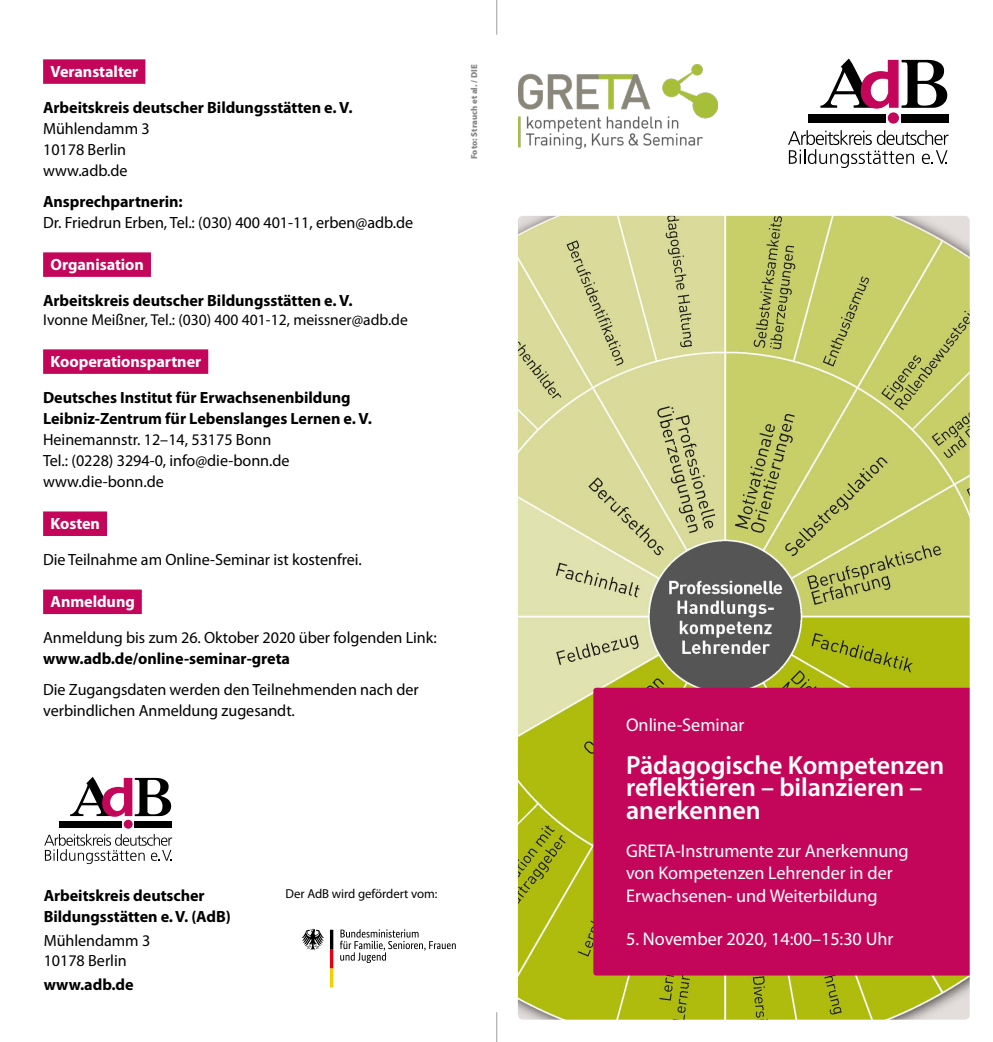
<style>
.page{position:relative;width:993px;height:1042px;background:#fff}
.page>*{position:absolute;margin:0;border:0;box-sizing:border-box;transform-origin:0 0}
.t1{font:600 26.25px/22.8px "Myriad Pro";letter-spacing:-.005em;color:#fff}
.t2{font:18.38px/22.8px "Myriad Pro";letter-spacing:-.005em;color:#fff}
.t3{font:16.28px/21px "Myriad Pro";letter-spacing:-.005em;color:#000}
.t4{font:700 16.28px/21px "Myriad Pro";letter-spacing:-.005em;color:#000}
.t5{font:700 16.28px "Myriad Pro";letter-spacing:-.005em;color:#fff}
.t6{font:15.75px "Myriad Pro";color:#000}
.t7{font:12.95px "Myriad Pro";letter-spacing:-.005em;color:#000}
.t8{font:900 8.75px "Myriad Pro";color:#878988}
</style>
<div class="page">
<div style="left:124px;top:820px;width:9px;height:8px;background:#c4065a;border-radius:50%"></div>
<div style="left:60px;top:821px;width:62px;height:7px;background:#000"></div>
<div style="left:134px;top:821px;width:38px;height:7px;background:#000"></div>
<svg style="left:44px;top:834px;width:128px;height:30px"></svg>
<svg style="left:70px;top:777px;width:101px;height:40px"></svg>
<svg style="left:340px;top:929px;width:115px;height:34px"></svg>
<svg style="left:301px;top:929px;width:23px;height:21px"></svg>
<svg style="left:330px;top:930px;width:3px;height:57px"></svg>
<div style="left:887px;top:112px;width:11px;height:12px;background:#c4065a;border-radius:50%"></div>
<div style="left:807px;top:114px;width:78px;height:8px;background:#000"></div>
<div style="left:901px;top:114px;width:47px;height:8px;background:#000"></div>
<svg style="left:788px;top:130px;width:160px;height:38px"></svg>
<svg style="left:820px;top:59px;width:127px;height:50px"></svg>
<img style="left:519px;top:65px;width:198px;height:83px">
<div style="left:43px;top:59px;width:102px;height:25px;background:#c4065a"></div>
<div style="left:43px;top:252px;width:108px;height:25px;background:#c4065a"></div>
<div style="left:43px;top:349px;width:165px;height:25px;background:#c4065a"></div>
<div style="left:43px;top:511px;width:64px;height:25px;background:#c4065a"></div>
<div style="left:43px;top:589px;width:99px;height:25px;background:#c4065a"></div>
<svg style="left:497px;top:215px;width:473px;height:827px;background:#c59472"></svg>
<hr style="left:496px;top:0;width:1px;height:35px;background:#9d9e9e">
<hr style="left:496px;top:1012px;width:1px;height:30px;background:#9d9e9e">
<p class="t5" style="left:51px;top:61px;width:89px">Veranstalter</p>
<p class="t4" style="left:43px;top:96px;width:311px">Arbeitskreis deutscher Bildungsstätten e. V.</p>
<p class="t3" style="left:43px;top:117px;width:108px">Mühlendamm 3<br>10178 Berlin www.adb.de</p>
<p class="t4" style="left:43px;top:190px;width:141px">Ansprechpartnerin:</p>
<p class="t3" style="left:43px;top:211px;width:371px">Dr. Friedrun Erben, Tel.: (030) 400 401-11, erben@adb.de</p>
<p class="t5" style="left:51px;top:254px;width:95px">Organisation</p>
<p class="t4" style="left:43px;top:289px;width:311px">Arbeitskreis deutscher Bildungsstätten e. V.</p>
<p class="t6" style="left:43px;top:309px;width:366px">Ivonne Meißner, Tel.: (030) 400 401-12, meissner@adb.de</p>
<p class="t5" style="left:51px;top:351px;width:152px">Kooperationspartner</p>
<p class="t4" style="left:43px;top:386px;width:330px">Deutsches Institut für Erwachsenenbildung<br>Leibniz-Zentrum für Lebenslanges Lernen e. V.</p>
<p class="t3" style="left:43px;top:428px;width:248px">Heinemannstr. 12–14, 53175 Bonn<br>Tel.: (0228) 3294-0, info@die-bonn.de www.die-bonn.de</p>
<p class="t5" style="left:51px;top:513px;width:51px">Kosten</p>
<p class="t3" style="left:43px;top:548px;width:320px">Die Teilnahme am Online-Seminar ist kostenfrei.</p>
<p class="t5" style="left:51px;top:591px;width:86px">Anmeldung</p>
<p class="t3" style="left:43px;top:626px;width:395px">Anmeldung bis zum 26. Oktober 2020 über folgenden Link:</p>
<p class="t4" style="left:43px;top:647px;width:248px">www.adb.de/online-seminar-greta</p>
<p class="t3" style="left:43px;top:678px;width:377px">Die Zugangsdaten werden den Teilnehmenden nach der verbindlichen Anmeldung zugesandt.</p>
<p class="t8" style="left:468px;top:159px;width:96px;rotate:-90deg">Foto: Strauch et al. / DIE</p>
<p class="t4" style="left:44px;top:884px;width:188px">Arbeitskreis deutscher<br>Bildungsstätten e.V. (AdB)</p>
<p class="t3" style="left:44px;top:930px;width:108px;line-height:20.1px">Mühlendamm 3<br>10178 Berlin</p>
<p class="t4" style="left:44px;top:973px;width:91px">www.adb.de</p>
<p class="t7" style="left:285px;top:886px;width:153px">Der AdB wird gefördert vom:</p>
<p class="t2" style="left:626px;top:713px;width:120px">Online-Seminar</p>
<h1 class="t1" style="left:626px;top:753px;width:320px">Pädagogische Kompetenzen reflektieren – bilanzieren – anerkennen</h1>
<p class="t2" style="left:626px;top:839px;width:284px">GRETA-Instrumente zur Anerkennung von Kompetenzen Lehrender in der<br>Erwachsenen- und Weiterbildung</p>
<p class="t2" style="left:626px;top:927px;width:269px">5. November 2020, 14:00–15:30 Uhr</p>
</div>
